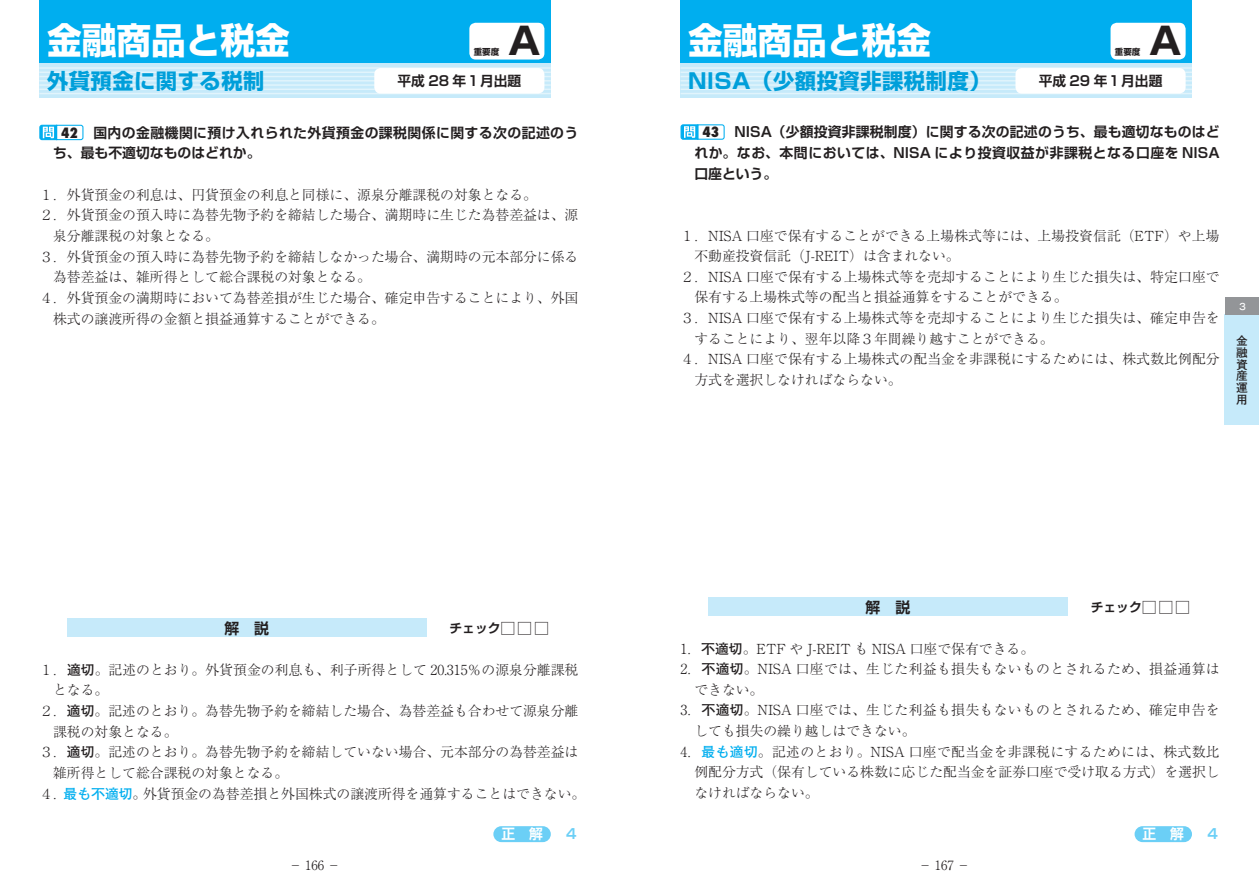
<style>
.page{position:relative;width:1259px;height:893px;background:#fff}
.page>*{position:absolute;margin:0;border:0;box-sizing:border-box;transform-origin:0 0}
.t1{font:37.2px "Shin Go Pro Bold 90 msp RKSJ H";color:#231f20}
.t2{font:36.15px "Shin Go Pro Bold 90 msp RKSJ H";color:#fff;scale:.96 1}
.t3{font:21.3px "Shin Go Pro Bold 90 msp RKSJ H";letter-spacing:.025em;color:#009fda}
.t4{font:14.85px "Shin Go Pro De Bold 90 msp RKSJ H";color:#231f20}
.t5{font:13.8px "Ryumin Pro Light 90 msp RKSJ H";color:#231f20}
.t6{font:13.8px/20.7px "Shin Go Pro De Bold 90 msp RKSJ H";letter-spacing:.035em;color:#231f20}
.t7{font:13.8px "Ryumin Pro Light 90 msp RKSJ H";letter-spacing:.025em;color:#231f20}
.t8{font:13.8px "Shin Go Pro De Bold 90 msp RKSJ H";color:#fff}
.t9{font:13.8px "Shin Go Pro De Bold 90 msp RKSJ H";color:#6bcff6}
.t10{font:13.65px "Shin Go Pro De Bold 90 msp RKSJ H";color:#231f20}
.t11{font:12.75px "Shin Go Pro De Bold 90 msp RKSJ H";color:#231f20}
.t12{font:12.75px "Ryumin Pro Light 90 msp RKSJ H";color:#231f20}
.t13{font:11.7px/11.7px "Futo Go B101 Pro Bold 90 msp RKSJ H";color:#231f20;text-align:justify}
.t14{font:9.6px "Futo Go B101 Pro Bold 90 msp RKSJ H";color:#fff}
.t15{font:8.55px "Shin Go Pro Bold 90 msp RKSJ H";color:#231f20}
.s1{font-family:"Futura";font-weight:800;font-stretch:condensed}
.s2{font-size:14.85px}
.s3{font-family:"Futo Go B101 Pro Bold 90 msp RKSJ H"}
.s4{font-family:"Futo Go B101 Pro Bold 90 msp RKSJ H";color:#00aeef}
</style>
<div class="page">
<div style="left:39px;top:0;width:512px;height:64px;background:#00aeef"></div>
<div style="left:469px;top:23px;width:75px;height:37px;background:#fff;border-radius:6px"></div>
<div style="left:39px;top:64px;width:512px;height:34px;background:#c6eafa"></div>
<hr style="left:39px;top:67px;width:512px;height:2px;background:#e1f4fc">
<hr style="left:39px;top:72px;width:512px;height:1px;background:#e1f4fc">
<hr style="left:39px;top:76px;width:512px;height:1px;background:#e1f4fc">
<hr style="left:39px;top:80px;width:512px;height:2px;background:#e1f4fc">
<hr style="left:39px;top:84px;width:512px;height:2px;background:#e1f4fc">
<hr style="left:39px;top:89px;width:512px;height:1px;background:#e1f4fc">
<hr style="left:39px;top:93px;width:512px;height:1px;background:#e1f4fc">
<div style="left:374px;top:68px;width:170px;height:26px;background:#fff;border-radius:6px"></div>
<div style="left:67px;top:619px;width:359px;height:18px;background:#c6eafa"></div>
<svg style="left:39px;top:124px;width:45px;height:17px"></svg>
<div style="left:493px;top:826px;width:58px;height:16px;background:#6bcff6;border-radius:8px"></div>
<div style="left:680px;top:0;width:512px;height:64px;background:#00aeef"></div>
<div style="left:1110px;top:23px;width:75px;height:37px;background:#fff;border-radius:6px"></div>
<div style="left:680px;top:64px;width:512px;height:34px;background:#c6eafa"></div>
<hr style="left:680px;top:67px;width:512px;height:2px;background:#e1f4fc">
<hr style="left:680px;top:72px;width:512px;height:1px;background:#e1f4fc">
<hr style="left:680px;top:76px;width:512px;height:1px;background:#e1f4fc">
<hr style="left:680px;top:80px;width:512px;height:2px;background:#e1f4fc">
<hr style="left:680px;top:84px;width:512px;height:2px;background:#e1f4fc">
<hr style="left:680px;top:89px;width:512px;height:1px;background:#e1f4fc">
<hr style="left:680px;top:93px;width:512px;height:1px;background:#e1f4fc">
<div style="left:1015px;top:68px;width:170px;height:26px;background:#fff;border-radius:6px"></div>
<div style="left:1225px;top:315px;width:34px;height:110px;background:#c6eafa"></div>
<div style="left:1225px;top:298px;width:34px;height:17px;background:#939598"></div>
<div style="left:708px;top:597px;width:359px;height:19px;background:#c6eafa"></div>
<svg style="left:680px;top:124px;width:45px;height:16px"></svg>
<div style="left:1134px;top:826px;width:58px;height:16px;background:#6bcff6;border-radius:8px"></div>
<h2 class="t2" style="left:47px;top:12px;width:254px">金融商品と税金</h2>
<p class="t15" style="left:474px;top:45px;width:27px">重要度</p>
<h1 class="t1" style="left:508px;top:11px;width:34px">A</h1>
<h2 class="t2" style="left:688px;top:12px;width:254px">金融商品と税金</h2>
<p class="t15" style="left:1115px;top:45px;width:27px">重要度</p>
<h1 class="t1" style="left:1149px;top:11px;width:34px">A</h1>
<h3 class="t3" style="left:47px;top:64px;width:219px">外貨預金に関する税制</h3>
<p class="t6" style="left:53px;top:120px;width:527px;text-indent:8px"><span class="s1">42</span> 国内の金融機関に預け入れられた外貨預金の課税関係に関する次の記述のうち、最も不適切なものはどれか。</p>
<p class="t5" style="left:39px;top:184px;width:499px">１．外貨預金の利息は、円貨預金の利息と同様に、源泉分離課税の対象となる。</p>
<p class="t5" style="left:39px;top:204px;width:540px">２．外貨預金の預入時に為替先物予約を締結した場合、満期時に生じた為替差益は、源</p>
<p class="t5" style="left:53px;top:225px;width:167px">泉分離課税の対象となる。</p>
<p class="t5" style="left:39px;top:246px;width:540px">３．外貨預金の預入時に為替先物予約を締結しなかった場合、満期時の元本部分に係る</p>
<p class="t5" style="left:53px;top:266px;width:319px">為替差益は、雑所得として総合課税の対象となる。</p>
<p class="t5" style="left:39px;top:287px;width:540px">４．外貨預金の満期時において為替差損が生じた場合、確定申告することにより、外国</p>
<p class="t5" style="left:53px;top:307px;width:333px">株式の譲渡所得の金額と損益通算することができる。</p>
<p class="t10" style="left:397px;top:70px;width:125px">平成 28 年１月出題</p>
<h3 class="t3" style="left:688px;top:64px;width:304px">NISA（少額投資非課税制度）</h3>
<p class="t10" style="left:1038px;top:70px;width:125px">平成 29 年１月出題</p>
<p class="t6" style="left:694px;top:120px;width:527px;text-align:justify;text-indent:8px"><span class="s1">43</span> NISA（少額投資非課税制度）に関する次の記述のうち、最も適切なものはどれか。なお、本問においては、NISA により投資収益が非課税となる口座を NISA口座という。</p>
<p class="t5" style="left:680px;top:225px;width:540px">１．NISA 口座で保有することができる上場株式等には、上場投資信託（ETF）や上場</p>
<p class="t5" style="left:694px;top:245px;width:267px">不動産投資信託（J-REIT）は含まれない。</p>
<p class="t5" style="left:680px;top:266px;width:541px">２．NISA 口座で保有する上場株式等を売却することにより生じた損失は、特定口座で</p>
<p class="t5" style="left:694px;top:286px;width:375px">保有する上場株式等の配当と損益通算をすることができる。</p>
<p class="t5" style="left:680px;top:307px;width:541px">３．NISA 口座で保有する上場株式等を売却することにより生じた損失は、確定申告を</p>
<p class="t5" style="left:694px;top:328px;width:361px">することにより、翌年以降３年間繰り越すことができる。</p>
<p class="t5" style="left:680px;top:348px;width:541px">４．NISA 口座で保有する上場株式の配当金を非課税にするためには、株式数比例配分</p>
<p class="t5" style="left:694px;top:369px;width:209px">方式を選択しなければならない。</p>
<p class="t14" style="left:1237px;top:298px;width:11px">３</p>
<p class="t13" style="left:1236px;top:333px;width:13px">金融資産運用</p>
<p class="t4" style="left:224px;top:616px;width:46px">解　説</p>
<p class="t11" style="left:449px;top:617px;width:101px">チェック<span class="s2">□□□</span></p>
<p class="t5" style="left:39px;top:659px;width:540px">１．<span class="s3">適切</span>。記述のとおり。外貨預金の利息も、利子所得として 20.315％の源泉分離課税</p>
<p class="t5" style="left:53px;top:679px;width:57px">となる。</p>
<p class="t5" style="left:39px;top:700px;width:540px">２．<span class="s3">適切</span>。記述のとおり。為替先物予約を締結した場合、為替差益も合わせて源泉分離</p>
<p class="t5" style="left:53px;top:720px;width:126px">課税の対象となる。</p>
<p class="t5" style="left:39px;top:741px;width:540px">３．<span class="s3">適切</span>。記述のとおり。為替先物予約を締結していない場合、元本部分の為替差益は</p>
<p class="t5" style="left:53px;top:762px;width:236px">雑所得として総合課税の対象となる。</p>
<p class="t5" style="left:39px;top:782px;width:547px">４．<span class="s4">最も不適切</span>。外貨預金の為替差損と外国株式の譲渡所得を通算することはできない。</p>
<p class="t4" style="left:865px;top:595px;width:46px">解　説</p>
<p class="t11" style="left:1090px;top:596px;width:101px">チェック<span class="s2">□□□</span></p>
<p class="t5" style="left:680px;top:637px;width:355px">1．<span class="s3">不適切</span>。ETF や J-REIT も NISA 口座で保有できる。</p>
<p class="t7" style="left:680px;top:658px;width:541px">2．<span class="s3">不適切</span>。NISA 口座では、生じた利益も損失もないものとされるため、損益通算は</p>
<p class="t5" style="left:694px;top:679px;width:71px">できない。</p>
<p class="t7" style="left:680px;top:699px;width:541px">3．<span class="s3">不適切</span>。NISA 口座では、生じた利益も損失もないものとされるため、確定申告を</p>
<p class="t5" style="left:694px;top:720px;width:223px">しても損失の繰り越しはできない。</p>
<p class="t7" style="left:680px;top:741px;width:540px">4．<span class="s4">最も適切</span>。記述のとおり。NISA 口座で配当金を非課税にするためには、株式数比</p>
<p class="t5" style="left:694px;top:761px;width:527px">例配分方式（保有している株数に応じた配当金を証券口座で受け取る方式）を選択し</p>
<p class="t5" style="left:694px;top:782px;width:126px">なければならない。</p>
<p class="t8" style="left:501px;top:823px;width:43px">正　解</p>
<p class="t9" style="left:564px;top:823px;width:15px">４</p>
<p class="t8" style="left:1142px;top:823px;width:43px">正　解</p>
<p class="t9" style="left:1205px;top:823px;width:15px">４</p>
<p class="t12" style="left:289px;top:855px;width:53px">－ 166 －</p>
<p class="t12" style="left:918px;top:855px;width:53px">－ 167 －</p>
</div>
